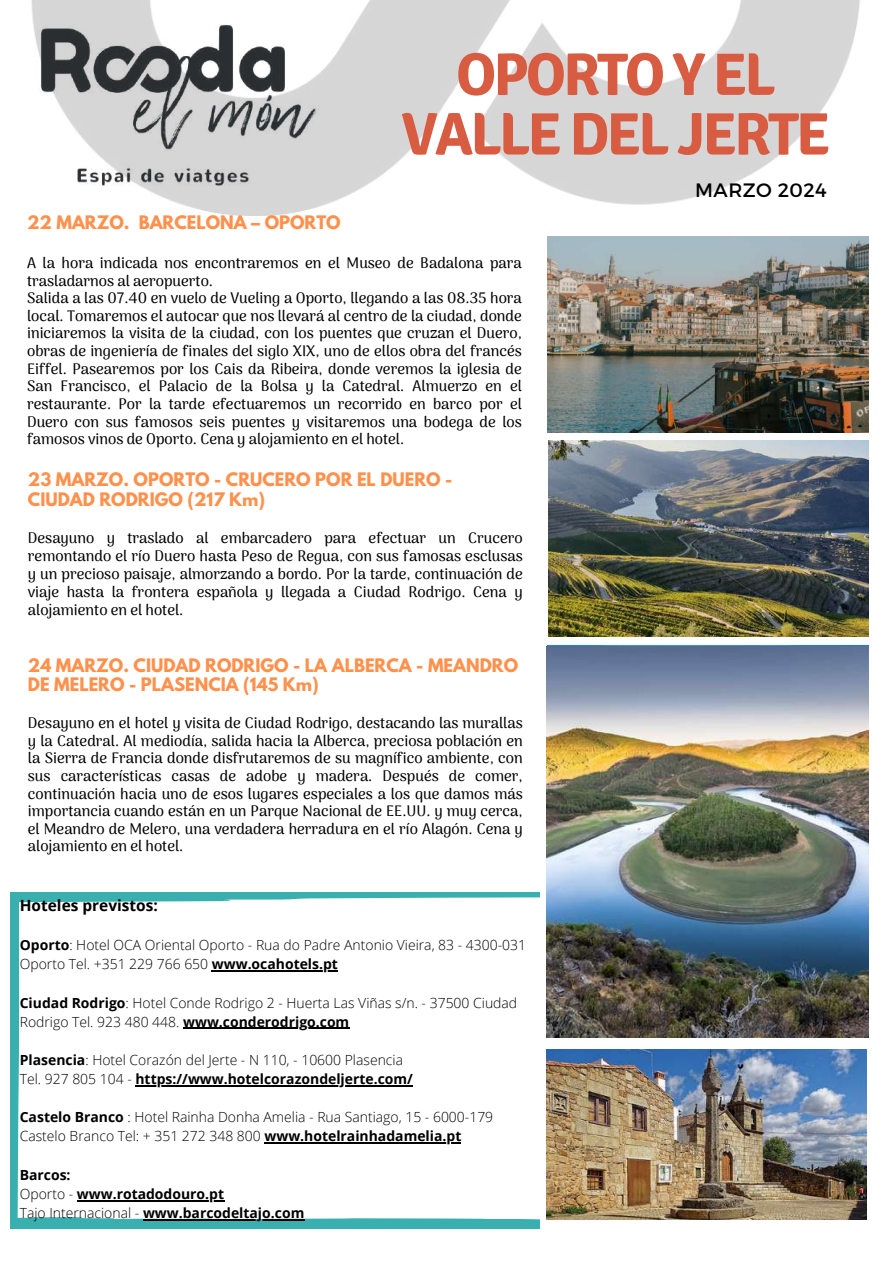
<style>
.page{position:relative;width:893px;height:1264px;background:#fff}
.page>*{position:absolute;margin:0;border:0;box-sizing:border-box;transform-origin:0 0}
.t1{font:700 60px/59.7px "Signika";letter-spacing:-.045em;color:#d85c41;text-align:center}
.t2{font:19.35px "Montserrat";letter-spacing:.025em;color:#000}
.t3{font:700 16.5px/19px "League Spartan";color:#ff914d}
.t4{font:700 15.45px "Open Sans";color:#000}
.t5{font:500 15px/17.5px "Arima Madurai";color:#000;text-align:justify}
.t6{font:300 13.95px/19.2px "Open Sans";color:#000}
.t7{font:700 13.95px/19.2px "Open Sans";color:#000}
.s1{font-weight:700}
.s2{font-weight:300}
</style>
<div class="page">
<img style="left:31px;top:0;width:829px;height:215px">
<img style="left:31px;top:19px;width:301px;height:171px">
<img style="left:547px;top:237px;width:320px;height:195px">
<img style="left:547px;top:1049px;width:319px;height:170px">
<img style="left:547px;top:646px;width:321px;height:391px">
<svg style="left:10px;top:892px;width:529px;height:336px"></svg>
<hr style="left:212px;top:970px;width:126px;height:1px;background:#000">
<hr style="left:183px;top:1027px;width:166px;height:1px;background:#000">
<hr style="left:135px;top:1085px;width:278px;height:1px;background:#000">
<hr style="left:264px;top:1142px;width:197px;height:1px;background:#000">
<hr style="left:77px;top:1199px;width:147px;height:2px;background:#000">
<hr style="left:143px;top:1219px;width:161px;height:1px;background:#000">
<img style="left:548px;top:441px;width:320px;height:195px">
<h1 class="t1" style="left:401px;top:45px;width:430px">OPORTO Y EL<br>VALLE DEL JERTE</h1>
<p class="t2" style="left:695px;top:177px;width:133px">MARZO 2024</p>
<p class="t3" style="left:27px;top:215px;width:315px">22 MARZO. BARCELONA – OPORTO</p>
<p class="t5" style="left:27px;top:254px;width:496px;text-align:left">A la hora indicada nos encontraremos en el Museo de Badalona para trasladarnos al aeropuerto.<br>Salida a las 07.40 en vuelo de Vueling a Oporto, llegando a las 08.35 hora local. Tomaremos el autocar que nos llevará al centro de la ciudad, donde iniciaremos la visita de la ciudad, con los puentes que cruzan el Duero, obras de ingeniería de finales del siglo XIX, uno de ellos obra del francés Eiffel. Pasearemos por los Cais da Ribeira, donde veremos la iglesia de San Francisco, el Palacio de la Bolsa y la Catedral. Almuerzo en el restaurante. Por la tarde efectuaremos un recorrido en barco por el Duero con sus famosos seis puentes y visitaremos una bodega de los famosos vinos de Oporto. Cena y alojamiento en el hotel.</p>
<p class="t3" style="left:28px;top:471px;width:426px;line-height:19.8px">23 MARZO. OPORTO - CRUCERO POR EL DUERO -<br>CIUDAD RODRIGO (217 Km)</p>
<p class="t5" style="left:28px;top:529px;width:496px;line-height:18px">Desayuno y traslado al embarcadero para efectuar un Crucero remontando el río Duero hasta Peso de Regua, con sus famosas esclusas y un precioso paisaje, almorzando a bordo. Por la tarde, continuación de viaje hasta la frontera española y llegada a Ciudad Rodrigo. Cena y alojamiento en el hotel.</p>
<p class="t3" style="left:28px;top:657px;width:492px">24 MARZO. CIUDAD RODRIGO - LA ALBERCA - MEANDRO<br>DE MELERO - PLASENCIA (145 Km)</p>
<p class="t5" style="left:28px;top:714px;width:496px">Desayuno en el hotel y visita de Ciudad Rodrigo, destacando las murallas y la Catedral. Al mediodía, salida hacia la Alberca, preciosa población en la Sierra de Francia donde disfrutaremos de su magnífico ambiente, con sus características casas de adobe y madera. Después de comer, continuación hacia uno de esos lugares especiales a los que damos más importancia cuando están en un Parque Nacional de EE.UU. y muy cerca, el Meandro de Melero, una verdadera herradura en el río Alagón. Cena y alojamiento en el hotel.</p>
<p class="t4" style="left:20px;top:894px;width:140px">Hoteles previstos:</p>
<p class="t6" style="left:20px;top:935px;width:508px"><span class="s1">Oporto</span>: Hotel OCA Oriental Oporto - Rua do Padre Antonio Vieira, 83 - 4300-031<br>Oporto Tel. +351 229 766 650 <span class="s1">www.ocahotels.pt</span></p>
<p class="t6" style="left:20px;top:992px;width:499px"><span class="s1">Ciudad Rodrigo</span>: Hotel Conde Rodrigo 2 - Huerta Las Viñas s/n. - 37500 Ciudad<br>Rodrigo Tel. 923 480 448. <span class="s1">www.conderodrigo.com</span></p>
<p class="t6" style="left:20px;top:1049px;width:395px"><span class="s1">Plasencia</span>: Hotel Corazón del Jerte - N 110, - 10600 Plasencia<br>Tel. 927 805 104 - <span class="s1">https://www.hotelcorazondeljerte.com/</span></p>
<p class="t6" style="left:20px;top:1107px;width:475px"><span class="s1">Castelo Branco</span> : Hotel Rainha Donha Amelia - Rua Santiago, 15 - 6000-179<br>Castelo Branco Tel: + 351 272 348 800 <span class="s1">www.hotelrainhadamelia.pt</span></p>
<p class="t7" style="left:20px;top:1164px;width:286px">Barcos:<br><span class="s2">Oporto -</span> www.rotadodouro.pt<br><span class="s2">Tajo Internacional -</span> www.barcodeltajo.com</p>
</div>
